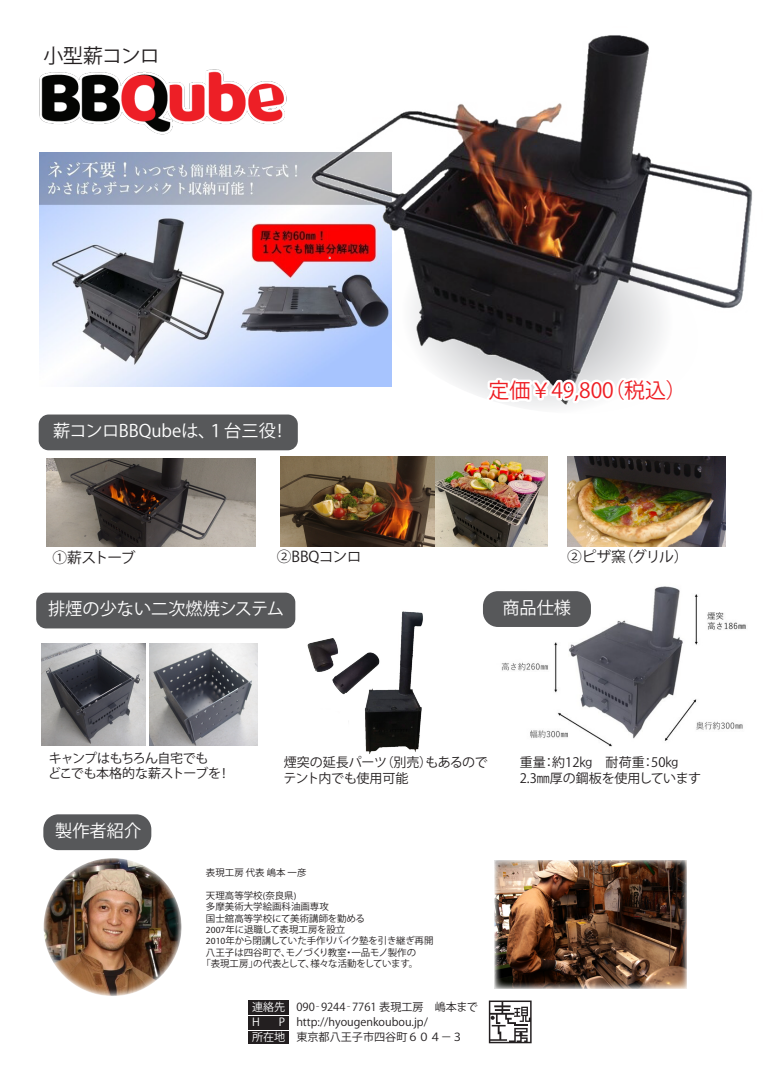
<style>
.page{position:relative;width:780px;height:1088px;background:#fff}
.page>*{position:absolute;margin:0;border:0;box-sizing:border-box;transform-origin:0 0}
.t1{font:21px "Koz Go Pro";color:#ee1d23}
.t2{font:19.88px "Koz Go Pro";letter-spacing:-.04em;color:#231f20}
.t3{font:17.12px "Koz Go Pro";color:#fff}
.t4{font:14.75px "Koz Go Pro";letter-spacing:-.04em;color:#231f20}
.t5{font:14.75px "Koz Go Pro";letter-spacing:-.02em;color:#231f20}
.t6{font:13px/15.6px "Koz Go Pro";color:#231f20}
.t7{font:13px/15.6px "Koz Go Pro";letter-spacing:-.03em;color:#231f20}
.t8{font:13px/15.6px "Koz Go Pro";letter-spacing:-.01em;color:#231f20}
.t9{font:11.12px "Koz Go Pro";color:#231f20}
.t10{font:11.12px "Koz Go Pro";color:#fff}
.t11{font:9.5px "Koz Go Pro";color:#231f20}
.t12{font:9.5px "Koz Go Pro";letter-spacing:-.02em;color:#231f20}
.t13{font:9.5px "Koz Go Pro";letter-spacing:-.04em;color:#231f20}
.s1{font-family:"Myriad Pro"}
.s2{color:#fff}
</style>
<div class="page">
<img style="left:39px;top:69px;width:194px;height:66px">
<img style="left:434px;top:457px;width:114px;height:89px">
<img style="left:280px;top:457px;width:154px;height:89px">
<img style="left:567px;top:457px;width:158px;height:89px">
<div style="left:39px;top:414px;width:259px;height:36px;background:#57585a;border-radius:10px"></div>
<div style="left:36px;top:593px;width:259px;height:35px;background:#57585a;border-radius:10px"></div>
<div style="left:43px;top:814px;width:108px;height:36px;background:#57585a;border-radius:15px"></div>
<img style="left:46px;top:458px;width:209px;height:88px">
<img style="left:40px;top:152px;width:193px;height:235px">
<img style="left:233px;top:35px;width:520px;height:383px">
<img style="left:42px;top:644px;width:103px;height:101px">
<img style="left:150px;top:644px;width:107px;height:101px">
<img style="left:307px;top:611px;width:116px;height:143px">
<div style="left:248px;top:1000px;width:41px;height:14px;background:#231f20"></div>
<div style="left:248px;top:1016px;width:41px;height:13px;background:#231f20"></div>
<div style="left:248px;top:1031px;width:41px;height:13px;background:#231f20"></div>
<svg style="left:489px;top:1000px;width:42px;height:43px"></svg>
<svg style="left:480px;top:360px;width:196px;height:47px"></svg>
<img style="left:44px;top:858px;width:137px;height:138px;border-radius:69px">
<img style="left:483px;top:586px;width:263px;height:161px">
<svg style="left:489px;top:590px;width:93px;height:4px"></svg>
<div style="left:483px;top:591px;width:108px;height:36px;background:#57585a;border-radius:15px"></div>
<img style="left:494px;top:860px;width:192px;height:128px">
<h2 class="t2" style="left:43px;top:42px;width:118px">小型薪コンロ</h2>
<h3 class="t3" style="left:53px;top:420px;width:237px">薪コンロBBQubeは、１台三役！</h3>
<h1 class="t1" style="left:488px;top:377px;width:200px">定価￥49,800（税込）</h1>
<h3 class="t4" style="left:52px;top:548px;width:85px">①薪ストーブ</h3>
<h3 class="t5" style="left:277px;top:547px;width:86px">②BBQコンロ</h3>
<h3 class="t4" style="left:567px;top:547px;width:123px">②ピザ窯（グリル）</h3>
<h3 class="t3" style="left:48px;top:598px;width:237px">排煙の少ない二次燃焼システム</h3>
<h3 class="t3" style="left:502px;top:596px;width:70px">商品仕様</h3>
<h3 class="t7" style="left:48px;top:750px;width:184px">キャンプはもちろん自宅でも<br>どこでも本格的な薪ストーブを！</h3>
<h3 class="t8" style="left:283px;top:755px;width:206px">煙突の延長パーツ（別売）もあるのでテント内でも使用可能</h3>
<h3 class="t6" style="left:519px;top:755px;width:183px">重量：約12㎏　耐荷重：50㎏　<br>2.3㎜厚の鋼板を使用しています</h3>
<h3 class="t3" style="left:55px;top:819px;width:87px">製作者紹介</h3>
<p class="t11" style="left:206px;top:867px;width:102px">表現工房代表嶋本一彦</p>
<p class="t11" style="left:206px;top:889px;width:92px">天理高等学校<span class="s1">(</span>奈良県<span class="s1">)</span></p>
<p class="t11" style="left:206px;top:901px;width:124px">多摩美術大学絵画科油画専攻</p>
<p class="t11" style="left:206px;top:912px;width:160px">国士舘高等学校にて美術講師を勤める</p>
<p class="t11" style="left:206px;top:923px;width:141px"><span class="s1">2007</span>年に退職して表現工房を設立</p>
<p class="t12" style="left:206px;top:935px;width:229px"><span class="s1">2010</span>年から閉講していた手作りバイク塾を引き継ぎ再開</p>
<p class="t11" style="left:206px;top:946px;width:212px">八王子は四谷町で、モノづくり教室・一品モノ製作の</p>
<p class="t13" style="left:201px;top:957px;width:218px">「表現工房」の代表として、様々な活動をしています。</p>
<p class="t9" style="left:252px;top:999px;width:227px"><span class="s2">連絡先</span>　090‐9244‐7761 表現工房　嶋本まで</p>
<p class="t9" style="left:252px;top:1030px;width:212px"><span class="s2">所在地</span>　東京都八王子市四谷町６０４－３</p>
<p class="t10" style="left:252px;top:1014px;width:9px">H</p>
<p class="t9" style="left:279px;top:1014px;width:150px"><span class="s2">P</span>　http://hyougenkoubou.jp/</p>
</div>
